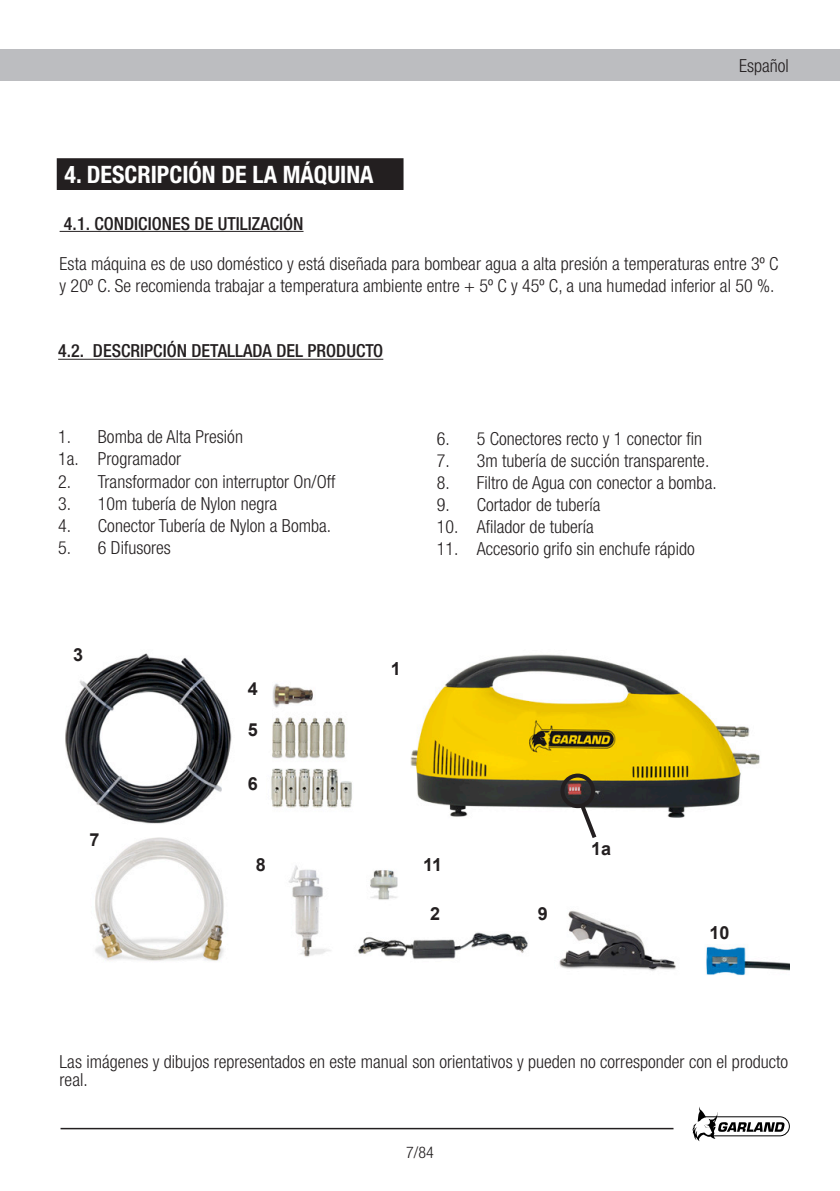
<style>
.page{position:relative;width:840px;height:1191px;background:#fff}
.page>*{position:absolute;margin:0;border:0;box-sizing:border-box;transform-origin:0 0}
.t1{font:700 condensed 24px "Helvetica Neue";color:#fff}
.t2{font:300 condensed 18px/22px "Helvetica Neue";color:#231f20}
.t3{font:500 condensed 18px "Helvetica Neue";color:#231f20}
.t4{font:700 18px "Arial";color:#231f20}
.t5{font:300 condensed 16px "Helvetica Neue";color:#231f20}
</style>
<div class="page">
<div style="left:0;top:50px;width:839px;height:31px;background:#bcbdc0"></div>
<svg style="left:692px;top:1107px;width:97px;height:34px"></svg>
<hr style="left:60px;top:1127px;width:613px;height:2px;background:#231f20">
<hr style="left:60px;top:231px;width:243px;height:1px;background:#231f20">
<div style="left:58px;top:159px;width:344px;height:30px;background:#231f20"></div>
<div style="left:57px;top:158px;width:346px;height:32px;border:2px solid #231f20"></div>
<hr style="left:58px;top:359px;width:325px;height:1px;background:#231f20">
<img style="left:65px;top:653px;width:724px;height:323px">
<div style="left:383px;top:662px;width:25px;height:18px;background:#fff"></div>
<div style="left:422px;top:907px;width:25px;height:18px;background:#fff"></div>
<div style="left:420px;top:858px;width:25px;height:18px;background:#fff"></div>
<div style="left:65px;top:647px;width:26px;height:19px;background:#fff"></div>
<div style="left:240px;top:682px;width:25px;height:18px;background:#fff"></div>
<div style="left:240px;top:723px;width:25px;height:19px;background:#fff"></div>
<div style="left:240px;top:776px;width:25px;height:19px;background:#fff"></div>
<div style="left:248px;top:858px;width:25px;height:18px;background:#fff"></div>
<div style="left:530px;top:907px;width:25px;height:18px;background:#fff"></div>
<div style="left:706px;top:925px;width:25px;height:19px;background:#fff"></div>
<div style="left:82px;top:833px;width:25px;height:19px;background:#fff"></div>
<div style="left:588px;top:842px;width:25px;height:18px;background:#fff"></div>
<svg style="left:577px;top:801px;width:22px;height:41px"></svg>
<div style="left:560px;top:773px;width:34px;height:35px;border:4px solid #231f20;border-radius:50%"></div>
<h1 class="t1" style="left:64px;top:160px;width:310px">4. DESCRIPCIÓN DE LA MÁQUINA</h1>
<p class="t2" style="left:738px;top:55px;width:51px">Español</p>
<p class="t3" style="left:64px;top:212px;width:241px">4.1. CONDICIONES DE UTILIZACIÓN</p>
<p class="t2" style="left:60px;top:252px;width:720px">Esta máquina es de uso doméstico y está diseñada para bombear agua a alta presión a temperaturas entre 3º C y 20º C. Se recomienda trabajar a temperatura ambiente entre + 5º C y 45º C, a una humedad inferior al 50 %.</p>
<p class="t3" style="left:58px;top:340px;width:326px">4.2. DESCRIPCIÓN DETALLADA DEL PRODUCTO</p>
<p class="t2" style="left:58px;top:426px;width:186px">1. Bomba de Alta Presión<br>1a. Programador</p>
<p class="t2" style="left:58px;top:470px;width:279px">2. Transformador con interruptor On/Off</p>
<p class="t2" style="left:58px;top:492px;width:220px">3. 10m tubería de Nylon negra</p>
<p class="t2" style="left:58px;top:514px;width:274px">4. Conector Tubería de Nylon a Bomba.</p>
<p class="t2" style="left:58px;top:536px;width:114px">5. 6 Difusores</p>
<p class="t2" style="left:436px;top:428px;width:267px">6. 5 Conectores recto y 1 conector fin</p>
<p class="t2" style="left:436px;top:450px;width:274px">7. 3m tubería de succión transparente.</p>
<p class="t2" style="left:436px;top:472px;width:281px">8. Filtro de Agua con conector a bomba.</p>
<p class="t2" style="left:436px;top:494px;width:165px">9. Cortador de tubería</p>
<p class="t2" style="left:436px;top:516px;width:158px">10. Afilador de tubería</p>
<p class="t2" style="left:436px;top:538px;width:259px">11. Accesorio grifo sin enchufe rápido</p>
<p class="t4" style="left:73px;top:642px;width:12px">3</p>
<p class="t4" style="left:89px;top:828px;width:12px">7</p>
<p class="t4" style="left:248px;top:677px;width:12px">4</p>
<p class="t4" style="left:248px;top:718px;width:12px">5</p>
<p class="t4" style="left:248px;top:771px;width:12px">6</p>
<p class="t4" style="left:255px;top:853px;width:12px">8</p>
<p class="t4" style="left:390px;top:657px;width:12px">1</p>
<p class="t4" style="left:423px;top:853px;width:21px">11</p>
<p class="t4" style="left:430px;top:901px;width:12px">2</p>
<p class="t4" style="left:537px;top:901px;width:12px">9</p>
<p class="t4" style="left:591px;top:837px;width:22px">1a</p>
<p class="t4" style="left:709px;top:920px;width:22px">10</p>
<p class="t2" style="left:60px;top:1052px;width:729px;line-height:18px">Las imágenes y dibujos representados en este manual son orientativos y pueden no corresponder con el producto real.</p>
<p class="t5" style="left:406px;top:1143px;width:29px">7/84</p>
</div>
